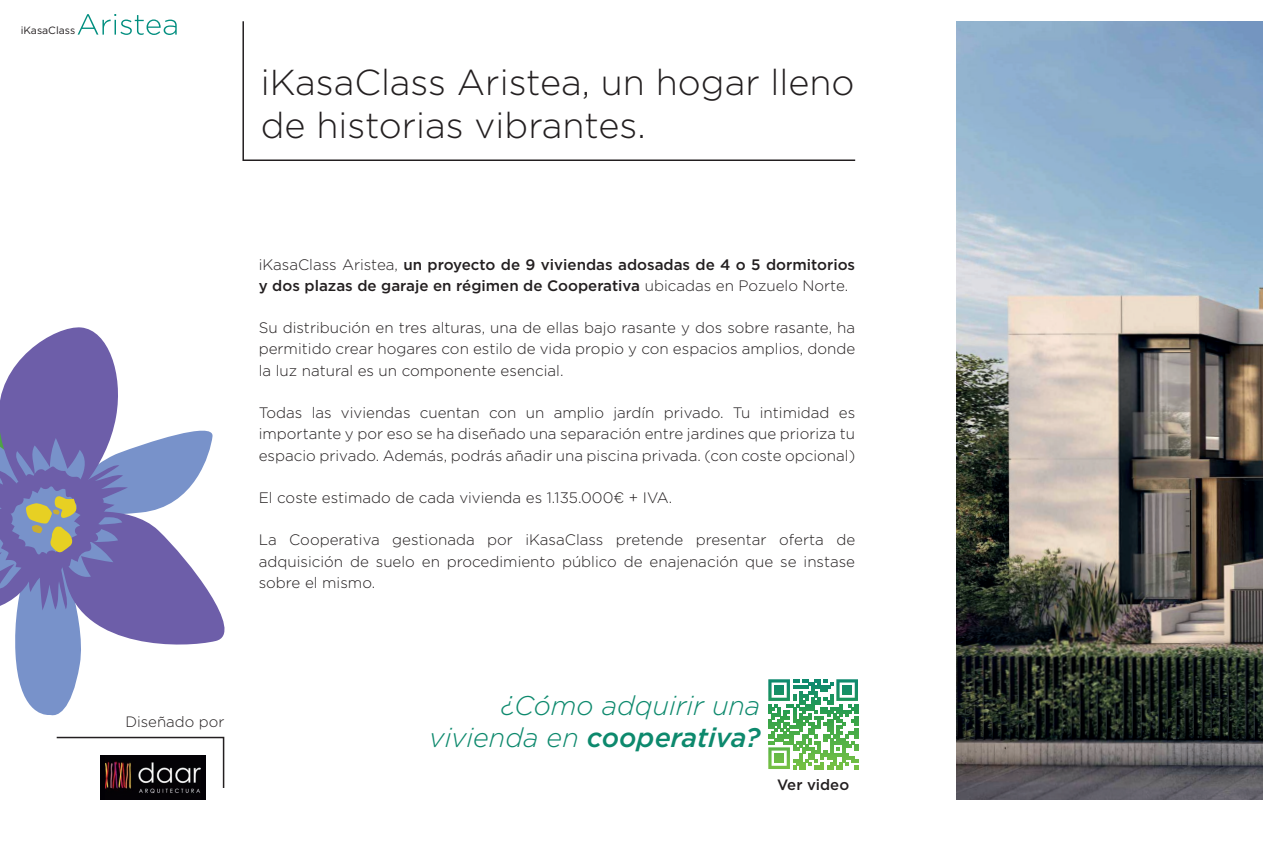
<style>
.page{position:relative;width:1263px;height:851px;background:#fff}
.page>*{position:absolute;margin:0;border:0;box-sizing:border-box;transform-origin:0 0}
.t1{font:300 36px/43.2px "Gotham";color:#231f20}
.t2{font:italic 300 27px/32.4px "Gotham";color:#0d896d;text-align:right}
.t3{font:300 15.15px/21.1px "Gotham";color:#231f20;text-align:justify}
.t4{font:500 15.15px/21.1px "Gotham";color:#231f20}
.t5{font:300 15px "Gotham";color:#231f20}
.t6{font:500 15px "Gotham";color:#231f20}
.t7{font:10.5px "Gotham";color:#231f20}
.s1{font-weight:300}
.s2{font-weight:500}
</style>
<div class="page">
<svg style="left:78px;top:14px;width:99px;height:21px"></svg>
<div style="left:100px;top:755px;width:106px;height:44px;background:#020005"></div>
<svg style="left:242px;top:21px;width:614px;height:140px"></svg>
<img style="left:957px;top:21px;width:306px;height:778px">
<svg style="left:0;top:327px;width:225px;height:388px"></svg>
<svg style="left:56px;top:736px;width:169px;height:52px"></svg>
<img style="left:105px;top:755px;width:95px;height:39px">
<svg style="left:768px;top:679px;width:90px;height:89px"></svg>
<p class="t7" style="left:21px;top:23px;width:56px">iKasaClass</p>
<h1 class="t1" style="left:261px;top:59px;width:595px">iKasaClass Aristea, un hogar lleno de historias vibrantes.</h1>
<p class="t4" style="left:259px;top:253px;width:598px"><span class="s1">iKasaClass Aristea,</span> un proyecto de 9 viviendas adosadas de 4 o 5 dormitorios y dos plazas de garaje en régimen de Cooperativa <span class="s1">ubicadas en Pozuelo Norte.</span></p>
<p class="t3" style="left:259px;top:317px;width:598px">Su distribución en tres alturas, una de ellas bajo rasante y dos sobre rasante, ha permitido crear hogares con estilo de vida propio y con espacios amplios, donde la luz natural es un componente esencial.</p>
<p class="t3" style="left:259px;top:401px;width:598px">Todas las viviendas cuentan con un amplio jardín privado. Tu intimidad es importante y por eso se ha diseñado una separación entre jardines que prioriza tu espacio privado. Además, podrás añadir una piscina privada. (con coste opcional)</p>
<p class="t3" style="left:259px;top:486px;width:415px">El coste estimado de cada vivienda es 1.135.000€ + IVA.</p>
<p class="t3" style="left:259px;top:529px;width:598px">La Cooperativa gestionada por iKasaClass pretende presentar oferta de adquisición de suelo en procedimiento público de enajenación que se instase sobre el mismo.</p>
<p class="t5" style="left:125px;top:712px;width:100px">Diseñado por</p>
<h2 class="t2" style="left:430px;top:688px;width:332px">¿Cómo adquirir una vivienda en <span class="s2">cooperativa?</span></h2>
<p class="t6" style="left:777px;top:775px;width:74px">Ver video</p>
</div>
